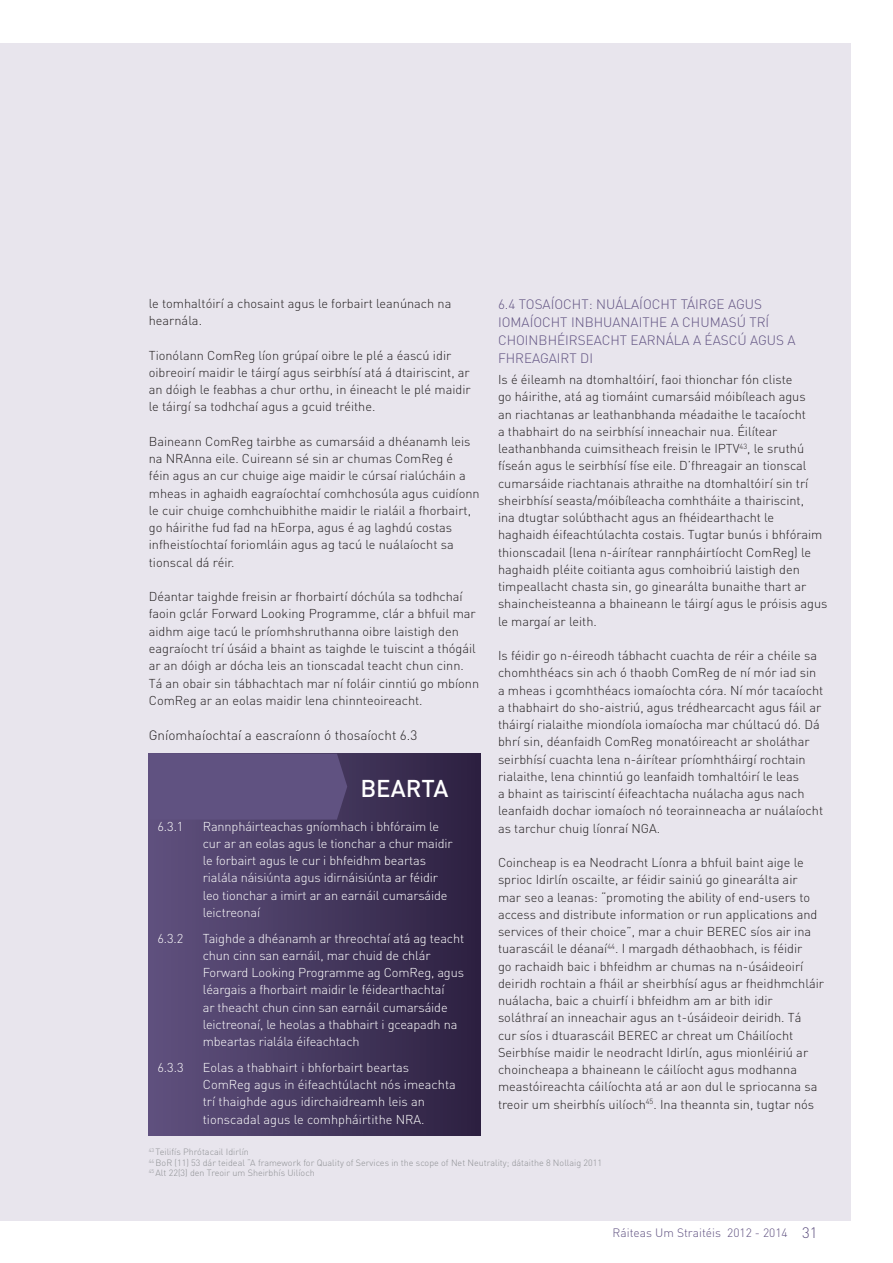
<style>
.page{position:relative;width:893px;height:1263px;background:#fff}
.page>*{position:absolute;margin:0;border:0;box-sizing:border-box;transform-origin:0 0}
.t1{font:500 24px "DIN";color:#fff}
.t2{font:300 13.5px/18px "DIN";color:#605281}
.t3{font:300 13.5px "DIN";color:#231f20}
.t4{font:300 12.75px/17.2px "DIN";color:#231f20}
.t5{font:300 12.75px/17.2px "DIN";letter-spacing:-.01em;color:#fff}
.t6{font:300 12px "DIN";color:#605281}
.t7{font:300 9px/10.5px "DIN";color:#8d8f92}
.s1{font-size:15px}
</style>
<div class="page">
<div style="left:0;top:43px;width:850px;height:1177px;background:#e8e5ed"></div>
<div style="left:149px;top:754px;width:331px;height:381px;background:linear-gradient(to right,#60517f,#2d2140)"></div>
<div style="left:150px;top:754px;width:197px;height:66px;background:#605281"></div>
<p class="t2" style="left:498px;top:295px;width:299px">6.4 TOSAÍOCHT: NUÁLAÍOCHT TÁIRGE AGUS<br>IOMAÍOCHT INBH UANAITH E A CH UMASÚ TRÍ<br>CH OINBH ÉIRSEACHT EARNÁLA A ÉASCÚ AGUS A<br>FH REAGAIRT DI</p>
<p class="t4" style="left:498px;top:371px;width:331px">Is é éileamh na dtomhaltóirí, faoi thionchar fón cliste<br>go háirithe, atá ag tiomáint cumarsáid móibíleach agus<br>an riachtanas ar leathanbhanda méadaithe le tacaíocht<br>a thabhairt do na seirbhísí inneachair nua. Éilítear leathanbhanda cuimsitheach freisin le IPTV<sup>43</sup>, le sruthú físeán agus le seirbhísí físe eile. D’fhreagair an tionscal cumarsáide riachtanais athraithe na dtomhaltóirí sin trí sheirbhísí seasta/móibíleacha comhtháite a thairiscint,<br>ina dtugtar solúbthacht agus an fhéidearthacht le haghaidh éifeachtúlachta costais. Tugtar bunús i bhfóraim thionscadail (lena n-áirítear rannpháirtíocht ComReg) le haghaidh pléite coitianta agus comhoibriú laistigh den timpeallacht chasta sin, go ginearálta bunaithe thart ar shaincheisteanna a bhaineann le táirgí agus le próisis agus le margaí ar leith.</p>
<p class="t4" style="left:498px;top:647px;width:327px">Is féidir go n-éireodh tábhacht cuachta de réir a chéile sa chomhthéacs sin ach ó thaobh ComReg de ní mór iad sin a mheas i gcomhthéacs iomaíochta córa. Ní mór tacaíocht a thabhairt do sho-aistriú, agus trédhearcacht agus fáil ar tháirgí rialaithe miondíola iomaíocha mar chúltacú dó. Dá bhrí sin, déanfaidh ComReg monatóireacht ar sholáthar seirbhísí cuachta lena n-áirítear príomhtháirgí rochtain rialaithe, lena chinntiú go leanfaidh tomhaltóirí le leas<br>a bhaint as tairiscintí éifeachtacha nuálacha agus nach leanfaidh dochar iomaíoch nó teorainneacha ar nuálaíocht as tarchur chuig líonraí NGA.</p>
<p class="t4" style="left:498px;top:854px;width:328px">Coincheap is ea Neodracht Líonra a bhfuil baint aige le sprioc Idirlín oscailte, ar féidir sainiú go ginearálta air<br>mar seo a leanas: “promoting the ability of end-users to access and distribute information or run applications and services of their choice”, mar a chuir BEREC síos air ina tuarascáil le déanaí<sup>44</sup>. I margadh déthaobhach, is féidir<br>go rachaidh baic i bhfeidhm ar chumas na n-úsáideoirí deiridh rochtain a fháil ar sheirbhísí agus ar fheidhmchláir nuálacha, baic a chuirfí i bhfeidhm am ar bith idir soláthraí an inneachair agus an t-úsáideoir deiridh. Tá<br>cur síos i dtuarascáil BEREC ar chreat um Cháilíocht Seirbhíse maidir le neodracht Idirlín, agus mionléiriú ar choincheapa a bhaineann le cáilíocht agus modhanna meastóireachta cáilíochta atá ar aon dul le spriocanna sa treoir um sheirbhís uilíoch<sup>45</sup>. Ina theannta sin, tugtar nós</p>
<p class="t7" style="left:149px;top:1147px;width:455px"><sup>43</sup> Teilifís Phrótacail Idirlín<br><sup>44</sup> BoR (11) 53 dár teideal “A framework for Quality of Services in the scope of Net Neutrality; dátaithe 8 Nollaig 2011<br><sup>45</sup> Alt 22(3) den Treoir um Sheirbhís Uilíoch</p>
<p class="t4" style="left:149px;top:295px;width:304px">le tomhaltóirí a chosaint agus le forbairt leanúnach na hearnála.</p>
<p class="t4" style="left:149px;top:346px;width:323px">Tionólann ComReg líon grúpaí oibre le plé a éascú idir oibreoirí maidir le táirgí agus seirbhísí atá á dtairiscint, ar an dóigh le feabhas a chur orthu, in éineacht le plé maidir le táirgí sa todhchaí agus a gcuid tréithe.</p>
<p class="t4" style="left:149px;top:433px;width:332px">Baineann ComReg tairbhe as cumarsáid a dhéanamh leis na NRAnna eile. Cuireann sé sin ar chumas ComReg é<br>féin agus an cur chuige aige maidir le cúrsaí rialúcháin a mheas in aghaidh eagraíochtaí comhchosúla agus cuidíonn le cuir chuige comhchuibhithe maidir le rialáil a fhorbairt, go háirithe fud fad na hEorpa, agus é ag laghdú costas infheistíochtaí foriomláin agus ag tacú le nuálaíocht sa tionscal dá réir.</p>
<p class="t4" style="left:149px;top:588px;width:332px">Déantar taighde freisin ar fhorbairtí dóchúla sa todhchaí faoin gclár Forward Looking Programme, clár a bhfuil mar aidhm aige tacú le príomhshruthanna oibre laistigh den eagraíocht trí úsáid a bhaint as taighde le tuiscint a thógáil ar an dóigh ar dócha leis an tionscadal teacht chun cinn.<br>Tá an obair sin tábhachtach mar ní foláir cinntiú go mbíonn ComReg ar an eolas maidir lena chinnteoireacht.</p>
<p class="t3" style="left:149px;top:727px;width:270px">Gníomhaíochtaí a eascraíonn ó thosaíocht 6.3</p>
<h1 class="t1" style="left:360px;top:773px;width:90px">BEARTA</h1>
<p class="t5" style="left:157px;top:817px;width:28px">6.3.1</p>
<p class="t5" style="left:203px;top:817px;width:251px">Rannpháirteachas gníomhach i bhfóraim le cur ar an eolas agus le tionchar a chur maidir le forbairt agus le cur i bhfeidhm beartas rialála náisiúnta agus idirnáisiúnta ar féidir leo tionchar a imirt ar an earnáil cumarsáide leictreonaí</p>
<p class="t5" style="left:157px;top:929px;width:27px">6.3.2</p>
<p class="t5" style="left:203px;top:929px;width:263px">Taighde a dhéanamh ar threochtaí atá ag teacht chun cinn san earnáil, mar chuid de chlár Forward Looking Programme ag ComReg, agus léargais a fhorbairt maidir le féidearthachtaí<br>ar theacht chun cinn san earnáil cumarsáide leictreonaí, le heolas a thabhairt i gceapadh na mbeartas rialála éifeachtach</p>
<p class="t5" style="left:157px;top:1058px;width:28px">6.3.3</p>
<p class="t5" style="left:203px;top:1058px;width:254px">Eolas a thabhairt i bhforbairt beartas ComReg agus in éifeachtúlacht nós imeachta trí thaighde agus idirchaidreamh leis an tionscadal agus le comhpháirtithe NRA.</p>
<p class="t6" style="left:613px;top:1225px;width:206px">Ráiteas Um Straitéis 2012 - 2014 <span class="s1">31</span></p>
</div>
